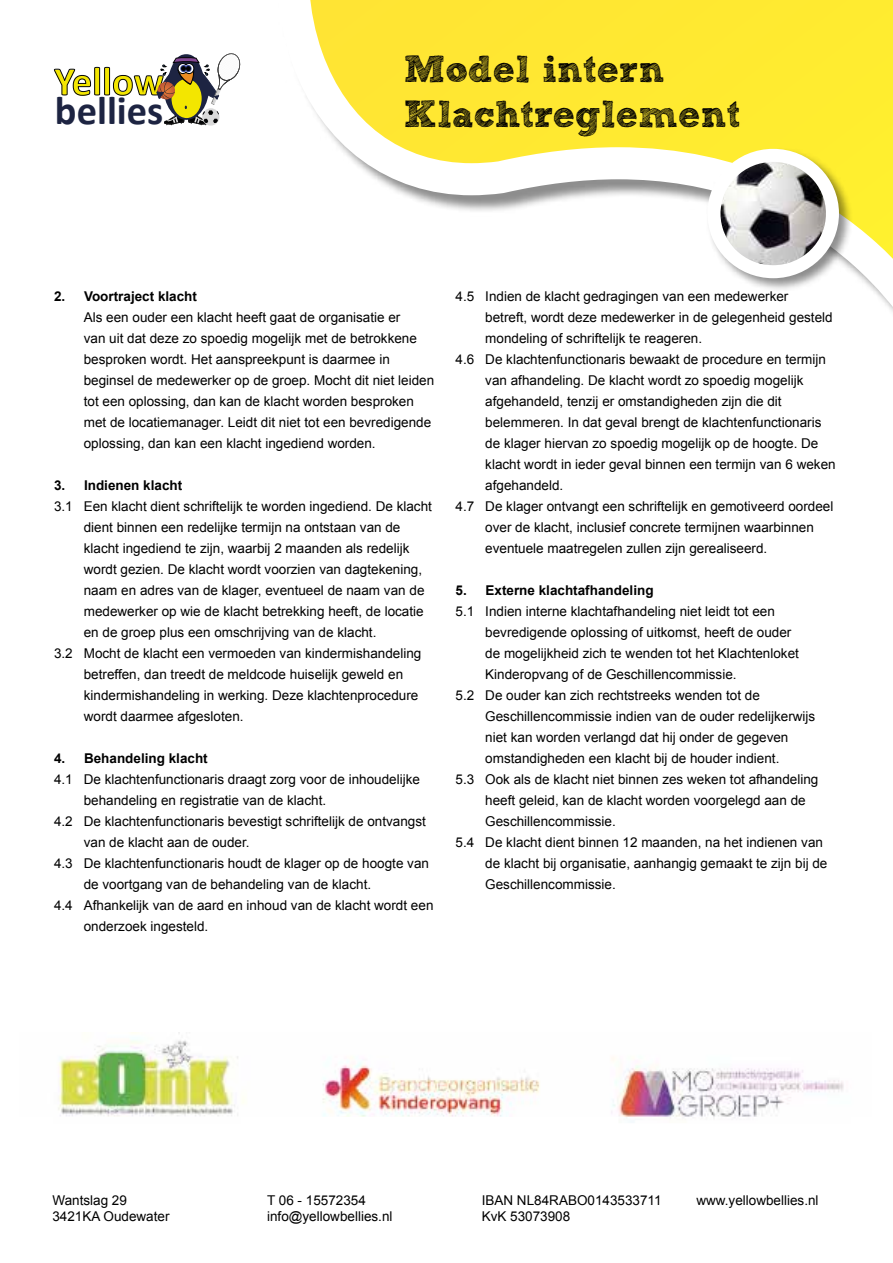
<style>
.page{position:relative;width:893px;height:1263px;background:#fff}
.page>*{position:absolute;margin:0;border:0;box-sizing:border-box;transform-origin:0 0}
.t1{font:700 40.5px "Calibri";color:#1d2442}
.t2{font:700 40.5px "Calibri";color:#f3e600}
.t3{font:37.5px "Sketch Rockwell";color:#000}
.t4{font:13.5px/21px "Arial";color:#000}
.t5{font:700 13.5px "Arial";color:#000}
</style>
<div class="page">
<svg style="left:306px;top:0;width:587px;height:312px;fill:#ffec33"></svg>
<svg style="left:54px;top:53px;width:187px;height:73px"></svg>
<div style="left:706px;top:148px;width:147px;height:144px;background:#000;opacity:.45"></div>
<img style="left:714px;top:155px;width:116px;height:117px">
<div style="left:707px;top:149px;width:132px;height:129px;border:13px solid #fff;border-radius:50%"></div>
<img style="left:58px;top:1032px;width:786px;height:90px">
<p class="t2" style="left:54px;top:56px;width:111px">Yellow</p>
<p class="t1" style="left:55px;top:85px;width:110px">bellies</p>
<p class="t3" style="left:404px;top:49px;width:262px">Model intern</p>
<p class="t3" style="left:404px;top:94px;width:338px">Klachtreglement</p>
<p class="t5" style="left:54px;top:287px;width:145px">2. Voortraject klacht</p>
<p class="t4" style="left:84px;top:307px;width:352px">Als een ouder een klacht heeft gaat de organisatie er<br>van uit dat deze zo spoedig mogelijk met de betrokkene besproken wordt. Het aanspreekpunt is daarmee in beginsel de medewerker op de groep. Mocht dit niet leiden tot een oplossing, dan kan de klacht worden besproken met de locatiemanager. Leidt dit niet tot een bevredigende oplossing, dan kan een klacht ingediend worden.</p>
<p class="t5" style="left:54px;top:476px;width:130px">3. Indienen klacht</p>
<p class="t4" style="left:84px;top:496px;width:350px;text-indent:-30px">3.1 Een klacht dient schriftelijk te worden ingediend. De klacht dient binnen een redelijke termijn na ontstaan van de klacht ingediend te zijn, waarbij 2 maanden als redelijk wordt gezien. De klacht wordt voorzien van dagtekening, naam en adres van de klager, eventueel de naam van de medewerker op wie de klacht betrekking heeft, de locatie en de groep plus een omschrijving van de klacht.</p>
<p class="t4" style="left:84px;top:643px;width:339px;text-indent:-30px">3.2 Mocht de klacht een vermoeden van kindermishandeling betreffen, dan treedt de meldcode huiselijk geweld en kindermishandeling in werking. Deze klachtenprocedure wordt daarmee afgesloten.</p>
<p class="t5" style="left:54px;top:749px;width:155px">4. Behandeling klacht</p>
<p class="t4" style="left:84px;top:769px;width:338px;text-indent:-30px">4.1 De klachtenfunctionaris draagt zorg voor de inhoudelijke behandeling en registratie van de klacht.</p>
<p class="t4" style="left:84px;top:811px;width:344px;text-indent:-30px">4.2 De klachtenfunctionaris bevestigt schriftelijk de ontvangst van de klacht aan de ouder.</p>
<p class="t4" style="left:84px;top:853px;width:347px;text-indent:-30px">4.3 De klachtenfunctionaris houdt de klager op de hoogte van de voortgang van de behandeling van de klacht.</p>
<p class="t4" style="left:84px;top:895px;width:351px;text-indent:-30px">4.4 Afhankelijk van de aard en inhoud van de klacht wordt een onderzoek ingesteld.</p>
<p class="t4" style="left:485px;top:286px;width:349px;text-indent:-30px">4.5 Indien de klacht gedragingen van een medewerker betreft, wordt deze medewerker in de gelegenheid gesteld mondeling of schriftelijk te reageren.</p>
<p class="t4" style="left:485px;top:349px;width:352px;text-indent:-30px">4.6 De klachtenfunctionaris bewaakt de procedure en termijn van afhandeling. De klacht wordt zo spoedig mogelijk afgehandeld, tenzij er omstandigheden zijn die dit belemmeren. In dat geval brengt de klachtenfunctionaris de klager hiervan zo spoedig mogelijk op de hoogte. De klacht wordt in ieder geval binnen een termijn van 6 weken afgehandeld.</p>
<p class="t4" style="left:485px;top:496px;width:350px;text-indent:-30px">4.7 De klager ontvangt een schriftelijk en gemotiveerd oordeel over de klacht, inclusief concrete termijnen waarbinnen eventuele maatregelen zullen zijn gerealiseerd.</p>
<p class="t5" style="left:455px;top:581px;width:200px">5. Externe klachtafhandeling</p>
<p class="t4" style="left:485px;top:601px;width:315px;text-indent:-30px">5.1 Indien interne klachtafhandeling niet leidt tot een bevredigende oplossing of uitkomst, heeft de ouder de mogelijkheid zich te wenden tot het Klachtenloket Kinderopvang of de Geschillencommissie.</p>
<p class="t4" style="left:485px;top:685px;width:332px;text-indent:-30px">5.2 De ouder kan zich rechtstreeks wenden tot de Geschillencommissie indien van de ouder redelijkerwijs niet kan worden verlangd dat hij onder de gegeven omstandigheden een klacht bij de houder indient.</p>
<p class="t4" style="left:485px;top:769px;width:335px;text-indent:-30px">5.3 Ook als de klacht niet binnen zes weken tot afhandeling heeft geleid, kan de klacht worden voorgelegd aan de<br>Geschillencommissie.</p>
<p class="t4" style="left:485px;top:832px;width:344px;text-indent:-30px">5.4 De klacht dient binnen 12 maanden, na het indienen van de klacht bij organisatie, aanhangig gemaakt te zijn bij de<br>Geschillencommissie.</p>
<p class="t4" style="left:52px;top:1193px;width:119px;line-height:15px">Wantslag 29<br>3421KA Oudewater</p>
<p class="t4" style="left:267px;top:1193px;width:127px;line-height:15px">T 06 - 15572354 info@yellowbellies.nl</p>
<p class="t4" style="left:482px;top:1193px;width:181px;line-height:15px">IBAN NL84RABO0143533711<br>KvK 53073908</p>
<p class="t4" style="left:696px;top:1190px;width:124px">www.yellowbellies.nl</p>
</div>
